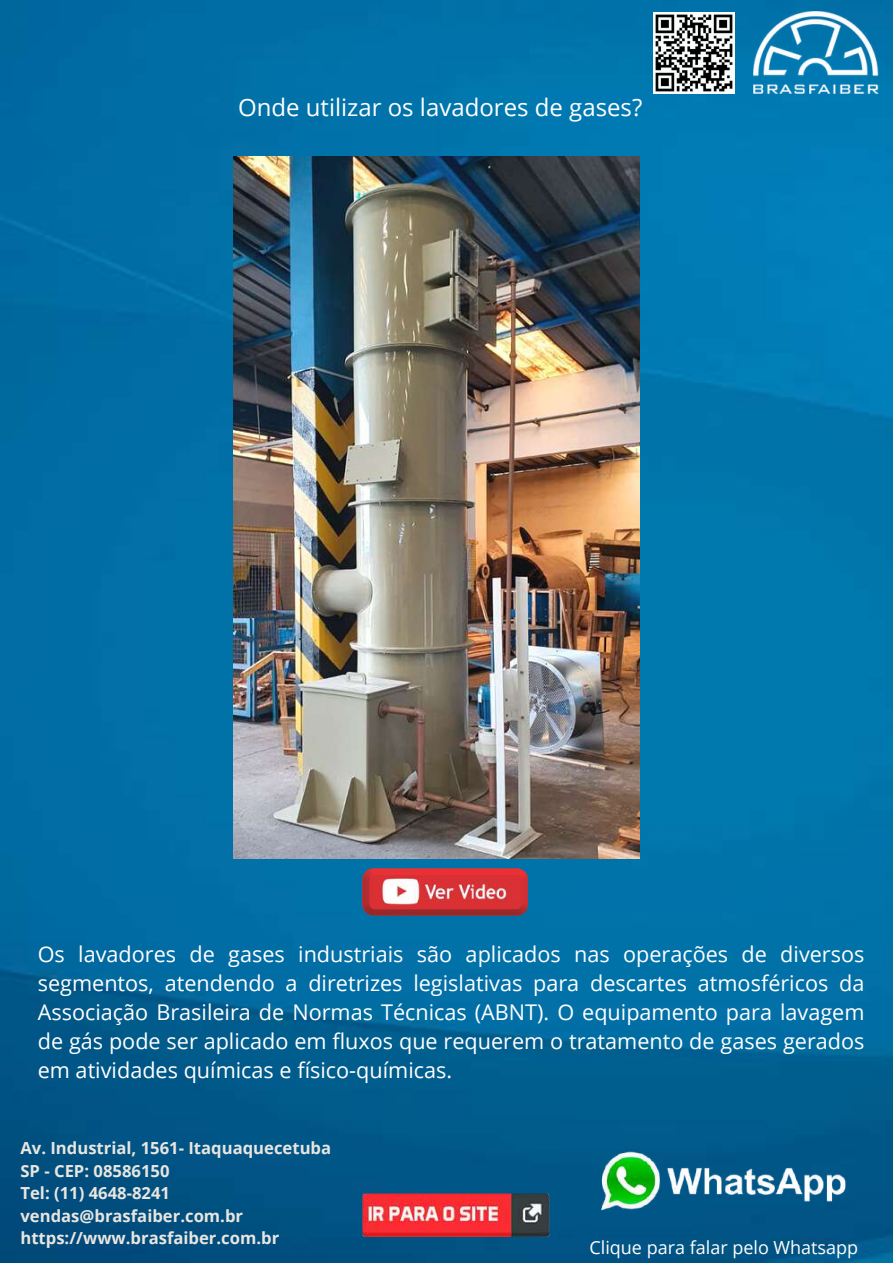
<style>
.page{position:relative;width:893px;height:1264px;background:#fff}
.page>*{position:absolute;margin:0;border:0;box-sizing:border-box;transform-origin:0 0}
.t1{font:24px "Open Sans";color:#fff}
.t2{font:21.6px/29.2px "Open Sans";color:#fff;text-align:justify}
.t3{font:18px "Open Sans";color:#fff}
.t4{font:700 16.65px/22.5px "Open Sans";color:#e9e6e0}
</style>
<div class="page">
<img style="left:0;top:0;width:892px;height:1262px">
<img style="left:589px;top:1130px;width:276px;height:97px">
<img style="left:653px;top:13px;width:81px;height:81px">
<img style="left:753px;top:11px;width:125px;height:82px">
<img style="left:362px;top:1193px;width:188px;height:43px">
<img style="left:233px;top:157px;width:406px;height:701px">
<img style="left:362px;top:868px;width:165px;height:47px">
<p class="t1" style="left:238px;top:90px;width:406px">Onde utilizar os lavadores de gases?</p>
<p class="t2" style="left:38px;top:938px;width:828px">Os lavadores de gases industriais são aplicados nas operações de diversos segmentos, atendendo a diretrizes legislativas para descartes atmosféricos da Associação Brasileira de Normas Técnicas (ABNT). O equipamento para lavagem de gás pode ser aplicado em fluxos que requerem o tratamento de gases gerados em atividades químicas e físico-químicas.</p>
<p class="t4" style="left:20px;top:1136px;width:312px">Av. Industrial, 1561- Itaquaquecetuba<br>SP - CEP: 08586150<br>Tel: (11) 4648-8241 vendas@brasfaiber.com.br https://www.brasfaiber.com.br</p>
<p class="t3" style="left:589px;top:1234px;width:270px">Clique para falar pelo Whatsapp</p>
</div>
